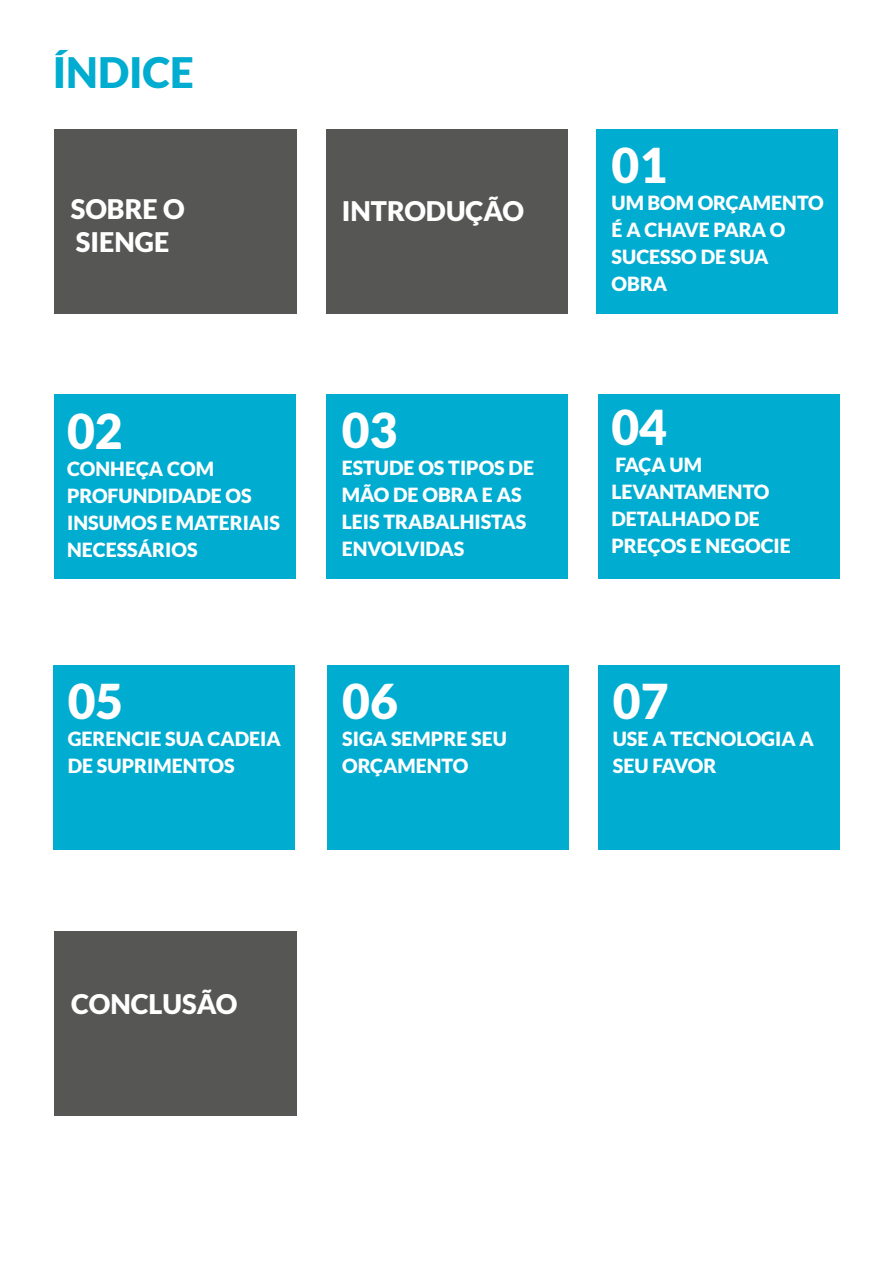
<style>
.page{position:relative;width:893px;height:1263px;background:#fff}
.page>*{position:absolute;margin:0;border:0;box-sizing:border-box;transform-origin:0 0}
.t1{font:900 48px "Lato";color:#fff}
.t2{font:900 42px "Lato";color:#00acd0}
.t3{font:900 27px "Lato";color:#fff}
.t4{font:900 19.5px/27px "Lato";color:#fff}
</style>
<div class="page">
<div style="left:326px;top:129px;width:242px;height:184px;background:#565655"></div>
<div style="left:596px;top:129px;width:242px;height:184px;background:#00acd0"></div>
<div style="left:54px;top:394px;width:242px;height:184px;background:#00acd0"></div>
<div style="left:53px;top:666px;width:242px;height:184px;background:#00acd0"></div>
<div style="left:327px;top:666px;width:242px;height:184px;background:#00acd0"></div>
<div style="left:598px;top:666px;width:242px;height:184px;background:#00acd0"></div>
<div style="left:326px;top:394px;width:242px;height:184px;background:#00acd0"></div>
<div style="left:598px;top:394px;width:242px;height:184px;background:#00acd0"></div>
<div style="left:54px;top:129px;width:243px;height:184px;background:#565655"></div>
<div style="left:54px;top:931px;width:243px;height:184px;background:#565655"></div>
<p class="t2" style="left:53px;top:48px;width:143px">ÍNDICE</p>
<p class="t3" style="left:71px;top:193px;width:115px">SOBRE O</p>
<p class="t3" style="left:76px;top:226px;width:95px">SIENGE</p>
<p class="t3" style="left:342px;top:196px;width:184px">INTRODUÇÃO</p>
<p class="t1" style="left:67px;top:404px;width:57px">02</p>
<p class="t4" style="left:67px;top:455px;width:214px">CONHEÇA COM<br>PROFUNDIDADE OS<br>INSUMOS E MATERIAIS<br>NECESSÁRIOS</p>
<p class="t1" style="left:68px;top:673px;width:57px">05</p>
<p class="t4" style="left:68px;top:724px;width:215px">GERENCIE SUA CADEIA<br>DE SUPRIMENTOS</p>
<p class="t1" style="left:342px;top:403px;width:57px">03</p>
<p class="t4" style="left:342px;top:454px;width:194px">ESTUDE OS TIPOS DE<br>MÃO DE OBRA E AS<br>LEIS TRABALHISTAS<br>ENVOLVIDAS</p>
<p class="t1" style="left:342px;top:673px;width:57px">06</p>
<p class="t4" style="left:342px;top:724px;width:166px">SIGA SEMPRE SEU<br>ORÇAMENTO</p>
<p class="t1" style="left:612px;top:138px;width:57px">01</p>
<p class="t4" style="left:612px;top:189px;width:214px">UM BOM ORÇAMENTO<br>É A CHAVE PARA O<br>SUCESSO DE SUA<br>OBRA</p>
<p class="t1" style="left:611px;top:399px;width:57px">04</p>
<p class="t4" style="left:611px;top:451px;width:181px">FAÇA UM<br>LEVANTAMENTO<br>DETALHADO DE<br>PREÇOS E NEGOCIE</p>
<p class="t1" style="left:613px;top:673px;width:57px">07</p>
<p class="t4" style="left:613px;top:724px;width:203px">USE A TECNOLOGIA A<br>SEU FAVOR</p>
<p class="t3" style="left:71px;top:988px;width:168px">CONCLUSÃO</p>
</div>
